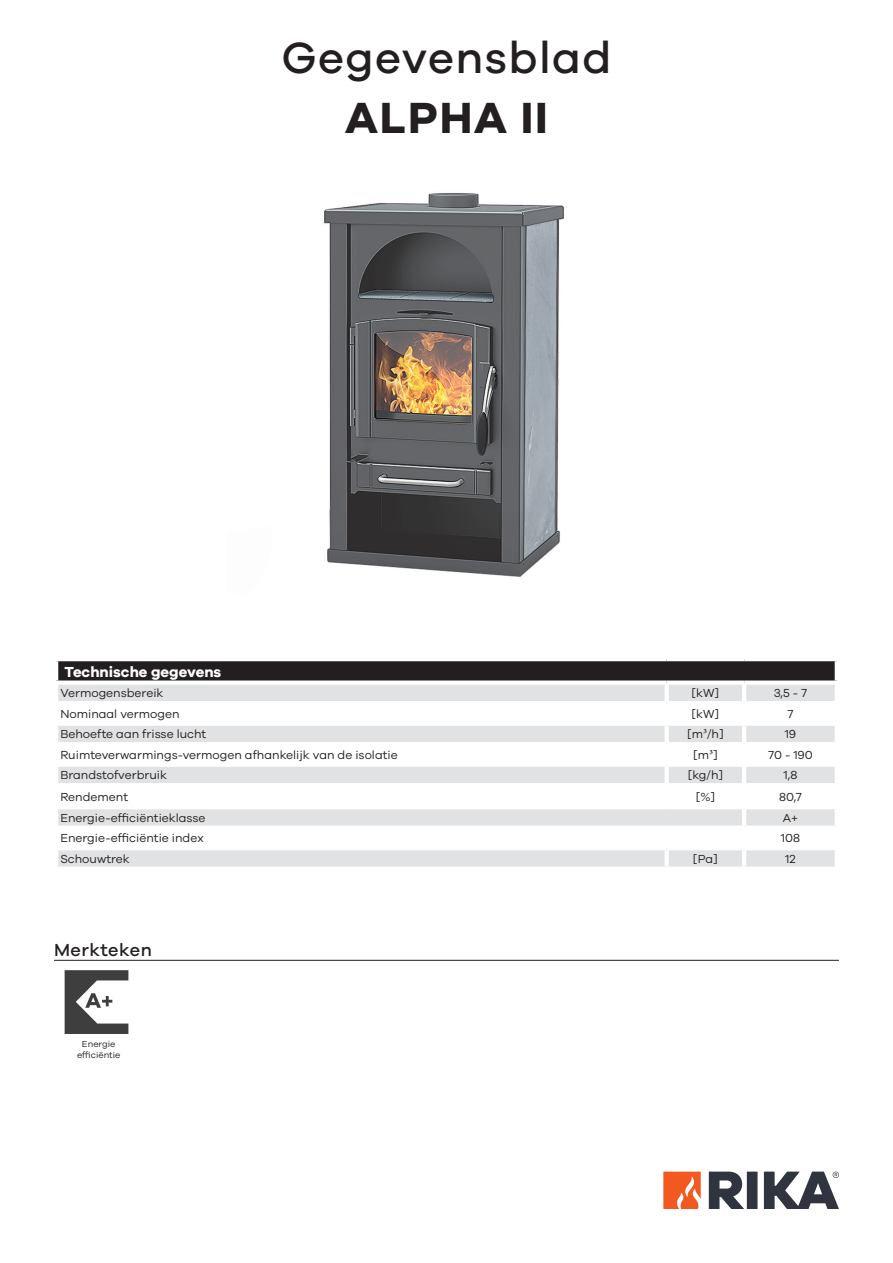
<style>
.page{position:relative;width:893px;height:1263px;background:#fff}
.page>*{position:absolute;margin:0;border:0;box-sizing:border-box;transform-origin:0 0}
.Datenblatt_Schriftzu{font:500 45px "Galano Grotesque";letter-spacing:.03em;color:#231f20}
.CH_-_CoverHeader{font:700 45px "Galano Grotesque";letter-spacing:.04em;color:#231f20}
.H2_-_SubHeader{font:500 18px "Galano Grotesque";letter-spacing:.03em;color:#231f20}
.Standard_Header_left{font:700 15px "Galano Grotesque";color:#fff}
.Standard_BodyText{font:12px "Galano Grotesque";color:#231f20}
.Standard_BodyText-2{font:9px/10.8px "Galano Grotesque";color:#231f20;text-align:center}
.s1{font-family:"Minion Pro"}
</style>
<div class="page">
<svg style="left:663px;top:1171px;width:38px;height:38px"></svg>
<svg style="left:709px;top:1171px;width:130px;height:38px"></svg>
<hr style="left:54px;top:960px;width:785px;height:1px;background:#231f20">
<svg style="left:65px;top:970px;width:63px;height:64px"></svg>
<div style="left:56px;top:659px;width:781px;height:24px;background:#231f20"></div>
<div style="left:58px;top:685px;width:777px;height:182px;background:#e1e2e4"></div>
<svg style="left:58px;top:705px;width:777px;height:141px"></svg>
<hr style="left:54px;top:657px;width:613px;height:4px;background:#fff">
<hr style="left:54px;top:661px;width:4px;height:19px;background:#fff">
<hr style="left:667px;top:657px;width:77px;height:4px;background:#fff">
<hr style="left:744px;top:657px;width:95px;height:4px;background:#fff">
<hr style="left:835px;top:661px;width:4px;height:19px;background:#fff">
<div style="left:54px;top:680px;width:613px;height:5px;background:#fff"></div>
<div style="left:667px;top:680px;width:77px;height:5px;background:#fff"></div>
<hr style="left:665px;top:685px;width:4px;height:16px;background:#fff">
<div style="left:744px;top:680px;width:95px;height:5px;background:#fff"></div>
<hr style="left:742px;top:685px;width:4px;height:16px;background:#fff">
<hr style="left:54px;top:701px;width:613px;height:4px;background:#fff">
<hr style="left:667px;top:701px;width:77px;height:4px;background:#fff">
<hr style="left:665px;top:705px;width:4px;height:16px;background:#fff">
<hr style="left:744px;top:701px;width:95px;height:4px;background:#fff">
<hr style="left:742px;top:705px;width:4px;height:16px;background:#fff">
<div style="left:54px;top:721px;width:613px;height:5px;background:#fff"></div>
<div style="left:667px;top:721px;width:77px;height:5px;background:#fff"></div>
<hr style="left:665px;top:726px;width:4px;height:16px;background:#fff">
<div style="left:744px;top:721px;width:95px;height:5px;background:#fff"></div>
<hr style="left:742px;top:726px;width:4px;height:16px;background:#fff">
<hr style="left:54px;top:742px;width:613px;height:4px;background:#fff">
<hr style="left:667px;top:742px;width:77px;height:4px;background:#fff">
<hr style="left:665px;top:746px;width:4px;height:16px;background:#fff">
<hr style="left:744px;top:742px;width:95px;height:4px;background:#fff">
<hr style="left:742px;top:746px;width:4px;height:16px;background:#fff">
<div style="left:54px;top:762px;width:613px;height:5px;background:#fff"></div>
<div style="left:667px;top:762px;width:77px;height:5px;background:#fff"></div>
<hr style="left:665px;top:767px;width:4px;height:16px;background:#fff">
<div style="left:744px;top:762px;width:95px;height:5px;background:#fff"></div>
<hr style="left:742px;top:767px;width:4px;height:16px;background:#fff">
<hr style="left:54px;top:783px;width:613px;height:4px;background:#fff">
<hr style="left:667px;top:783px;width:77px;height:4px;background:#fff">
<hr style="left:665px;top:787px;width:4px;height:18px;background:#fff">
<hr style="left:744px;top:783px;width:95px;height:4px;background:#fff">
<hr style="left:742px;top:787px;width:4px;height:18px;background:#fff">
<hr style="left:54px;top:805px;width:613px;height:4px;background:#fff">
<hr style="left:667px;top:805px;width:77px;height:4px;background:#fff">
<hr style="left:744px;top:805px;width:95px;height:4px;background:#fff">
<hr style="left:742px;top:809px;width:4px;height:16px;background:#fff">
<div style="left:54px;top:825px;width:613px;height:5px;background:#fff"></div>
<div style="left:667px;top:825px;width:77px;height:5px;background:#fff"></div>
<div style="left:744px;top:825px;width:95px;height:5px;background:#fff"></div>
<hr style="left:742px;top:830px;width:4px;height:16px;background:#fff">
<hr style="left:54px;top:846px;width:613px;height:4px;background:#fff">
<hr style="left:667px;top:846px;width:77px;height:4px;background:#fff">
<hr style="left:665px;top:850px;width:4px;height:17px;background:#fff">
<hr style="left:744px;top:846px;width:95px;height:4px;background:#fff">
<hr style="left:742px;top:850px;width:4px;height:17px;background:#fff">
<img style="left:324px;top:193px;width:240px;height:384px">
<p class="Datenblatt_Schriftzu" style="left:282px;top:30px;width:331px">Gegevensblad</p>
<p class="CH_-_CoverHeader" style="left:345px;top:90px;width:204px">ALPHA II</p>
<p class="Standard_Header_left" style="left:65px;top:662px;width:158px">Technische gegevens</p>
<p class="Standard_BodyText" style="left:60px;top:686px;width:105px">Vermogensbereik</p>
<p class="Standard_BodyText" style="left:692px;top:686px;width:29px">[kW]</p>
<p class="Standard_BodyText" style="left:774px;top:686px;width:35px">3,5 - 7</p>
<p class="Standard_BodyText" style="left:60px;top:707px;width:121px">Nominaal vermogen</p>
<p class="Standard_BodyText" style="left:692px;top:707px;width:29px">[kW]</p>
<p class="Standard_BodyText" style="left:787px;top:707px;width:7px">7</p>
<p class="Standard_BodyText" style="left:60px;top:727px;width:147px">Behoefte aan frisse lucht</p>
<p class="Standard_BodyText" style="left:687px;top:727px;width:38px">[m<span class="s1">³</span>/h]</p>
<p class="Standard_BodyText" style="left:785px;top:727px;width:13px">19</p>
<p class="Standard_BodyText" style="left:60px;top:748px;width:339px">Ruimteverwarmings-vermogen afhankelijk van de isolatie</p>
<p class="Standard_BodyText" style="left:693px;top:748px;width:26px">[m<span class="s1">³</span>]</p>
<p class="Standard_BodyText" style="left:768px;top:748px;width:46px">70 - 190</p>
<p class="Standard_BodyText" style="left:60px;top:768px;width:108px">Brandstofverbruik</p>
<p class="Standard_BodyText" style="left:688px;top:768px;width:37px">[kg/h]</p>
<p class="Standard_BodyText" style="left:784px;top:768px;width:15px">1,8</p>
<p class="Standard_BodyText" style="left:60px;top:789px;width:69px">Rendement</p>
<p class="Standard_BodyText" style="left:696px;top:789px;width:21px">[%]</p>
<p class="Standard_BodyText" style="left:779px;top:789px;width:24px">80,7</p>
<p class="Standard_BodyText" style="left:60px;top:811px;width:147px">Energie-efficiëntieklasse</p>
<p class="Standard_BodyText" style="left:783px;top:811px;width:17px">A+</p>
<p class="Standard_BodyText" style="left:60px;top:831px;width:145px">Energie-efficiëntie index</p>
<p class="Standard_BodyText" style="left:781px;top:831px;width:21px">108</p>
<p class="Standard_BodyText" style="left:60px;top:852px;width:71px">Schouwtrek</p>
<p class="Standard_BodyText" style="left:693px;top:852px;width:26px">[Pa]</p>
<p class="Standard_BodyText" style="left:785px;top:852px;width:12px">12</p>
<p class="H2_-_SubHeader" style="left:54px;top:939px;width:99px">Merkteken</p>
<p class="Standard_BodyText-2" style="left:77px;top:1039px;width:45px">Energie efficiëntie</p>
</div>
